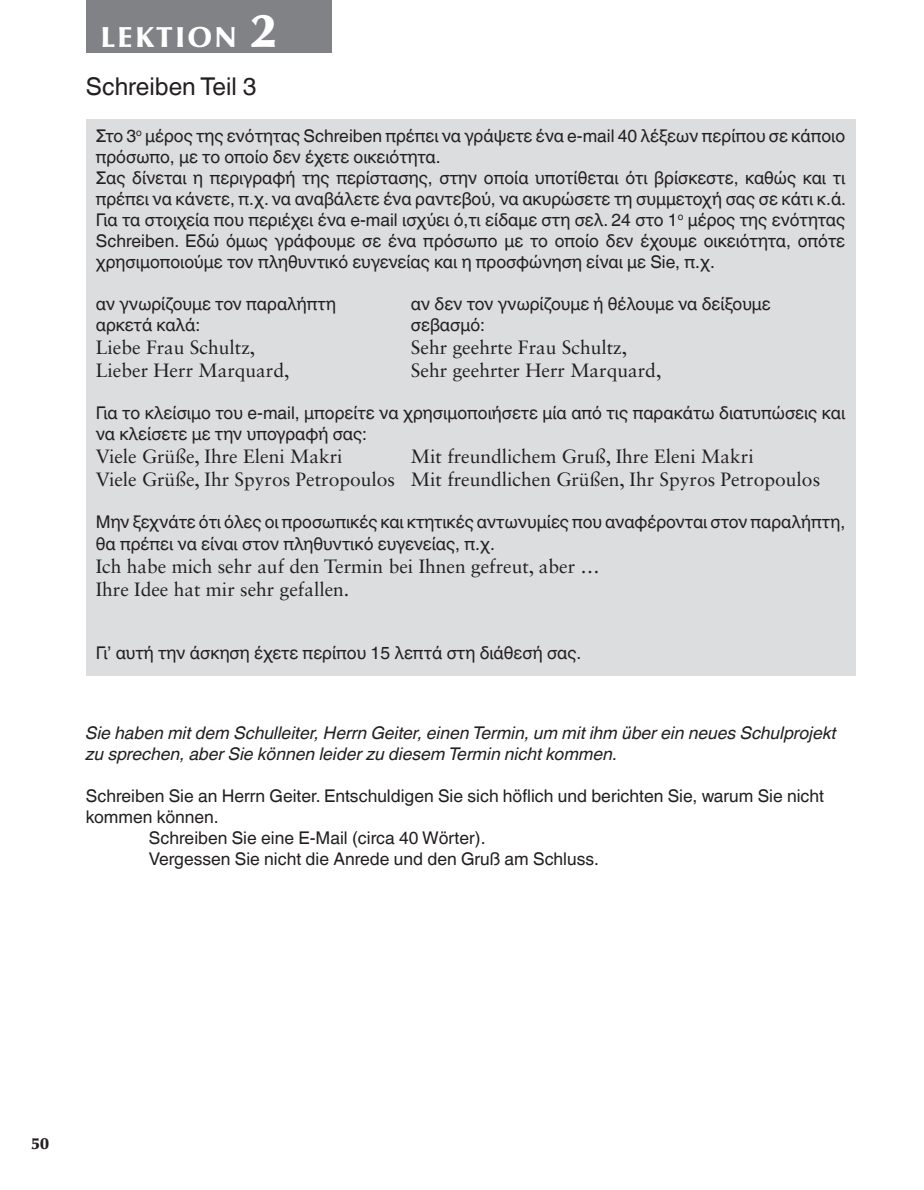
<style>
.page{position:relative;width:924px;height:1190px;background:#fff}
.page>*{position:absolute;margin:0;border:0;box-sizing:border-box;transform-origin:0 0}
.t1{font:700 29.75px "UB Optima";letter-spacing:.095em;color:#fff}
.t2{font:24.5px "Helvetica Linotype";color:#231f20}
.t3{font:19.25px/23.1px "Sabon LT Std";color:#231f20}
.t4{font:17.5px/21px "Helvetica Linotype";color:#231f20}
.t5{font:italic 17.5px/21px "Helvetica Linotype";color:#231f20}
.t6{font:700 16.62px "UB Optima";color:#231f20}
.s1{font-size:49px}
</style>
<div class="page">
<div style="left:86px;top:119px;width:769px;height:557px;background:#dcdddf"></div>
<div style="left:86px;top:0;width:245px;height:53px;background:#808285"></div>
<h1 class="t1" style="left:101px;top:19px;width:177px">LEKTION <span class="s1">2</span></h1>
<h2 class="t2" style="left:86px;top:72px;width:172px">Schreiben Teil 3</h2>
<p class="t4" style="left:96px;top:125px;width:752px">Στο 3<sup>ο</sup> μέρος της ενότητας Schreiben πρέπει να γράψετε ένα e-mail 40 λέξεων περίπου σε κάποιο πρόσωπο, με το οποίο δεν έχετε οικειότητα.<br>Σας δίνεται η περιγραφή της περίστασης, στην οποία υποτίθεται ότι βρίσκεστε, καθώς και τι πρέπει να κάνετε, π.χ. να αναβάλετε ένα ραντεβού, να ακυρώσετε τη συμμετοχή σας σε κάτι κ.ά.<br>Για τα στοιχεία που περιέχει ένα e-mail ισχύει ό,τι είδαμε στη σελ. 24 στο 1<sup>ο</sup> μέρος της ενότητας Schreiben. Εδώ όμως γράφουμε σε ένα πρόσωπο με το οποίο δεν έχουμε οικειότητα, οπότε χρησιμοποιούμε τον πληθυντικό ευγενείας και η προσφώνηση είναι με Sie, π.χ.</p>
<p class="t4" style="left:96px;top:293px;width:242px">αν γνωρίζουμε τον παραλήπτη</p>
<p class="t4" style="left:411px;top:293px;width:361px">αν δεν τον γνωρίζουμε ή θέλουμε να δείξουμε</p>
<p class="t4" style="left:96px;top:314px;width:106px">αρκετά καλά:</p>
<p class="t4" style="left:411px;top:314px;width:76px">σεβασμό:</p>
<p class="t3" style="left:96px;top:336px;width:161px">Liebe Frau Schultz,</p>
<p class="t3" style="left:411px;top:336px;width:218px">Sehr geehrte Frau Schultz,</p>
<p class="t3" style="left:96px;top:359px;width:195px">Lieber Herr Marquard,</p>
<p class="t3" style="left:411px;top:359px;width:252px">Sehr geehrter Herr Marquard,</p>
<p class="t4" style="left:96px;top:403px;width:751px">Για το κλείσιμο του e-mail, μπορείτε να χρησιμοποιήσετε μία από τις παρακάτω διατυπώσεις και να κλείσετε με την υπογραφή σας:</p>
<p class="t3" style="left:96px;top:445px;width:248px">Viele Grüße, Ihre Eleni Makri</p>
<p class="t3" style="left:96px;top:445px;width:726px;text-indent:315px">Mit freundlichem Gruß, Ihre Eleni Makri<br>Viele Grüße, Ihr Spyros Petropoulos Mit freundlichen Grüßen, Ihr Spyros Petropoulos</p>
<p class="t4" style="left:96px;top:512px;width:751px">Μην ξεχνάτε ότι όλες οι προσωπικές και κτητικές αντωνυμίες που αναφέρονται στον παραλήπτη, θα πρέπει να είναι στον πληθυντικό ευγενείας, π.χ.</p>
<p class="t3" style="left:96px;top:554px;width:505px">Ich habe mich sehr auf den Termin bei Ihnen gefreut, aber …<br>Ihre Idee hat mir sehr gefallen.</p>
<p class="t4" style="left:96px;top:642px;width:487px">Γι’ αυτή την άσκηση έχετε περίπου 15 λεπτά στη διάθεσή σας.</p>
<p class="t5" style="left:86px;top:722px;width:752px">Sie haben mit dem Schulleiter, Herrn Geiter, einen Termin, um mit ihm über ein neues Schulprojekt zu sprechen, aber Sie können leider zu diesem Termin nicht kommen.</p>
<p class="t4" style="left:86px;top:785px;width:739px">Schreiben Sie an Herrn Geiter. Entschuldigen Sie sich höflich und berichten Sie, warum Sie nicht</p>
<p class="t4" style="left:86px;top:806px;width:134px">kommen können.</p>
<p class="t4" style="left:149px;top:827px;width:338px">Schreiben Sie eine E-Mail (circa 40 Wörter).</p>
<p class="t4" style="left:149px;top:848px;width:451px">Vergessen Sie nicht die Anrede und den Gruß am Schluss.</p>
<p class="t6" style="left:31px;top:1133px;width:19px">50</p>
</div>
